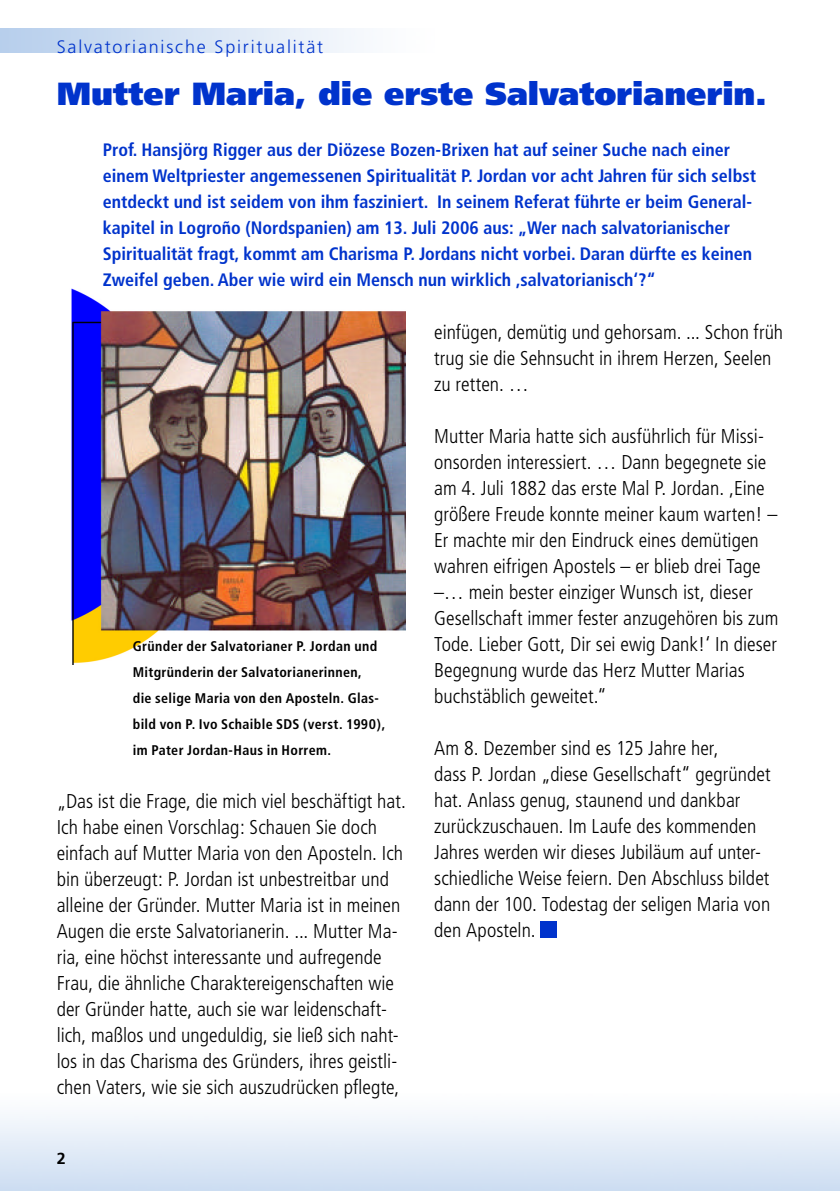
<style>
.page{position:relative;width:840px;height:1191px;background:#fff}
.page>*{position:absolute;margin:0;border:0;box-sizing:border-box;transform-origin:0 0}
.t1{font:900 32px "Frutiger";color:#03c}
.t2{font:300 condensed 20px/26px "Frutiger";color:#000}
.t3{font:700 condensed 18px/26px "Frutiger";color:#03c}
.t4{font:300 18px "Frutiger";letter-spacing:.1em;color:#03c}
.t5{font:700 16px "Frutiger";color:#000}
.t6{font:700 condensed 14px/26px "Frutiger";letter-spacing:.025em;color:#000}
</style>
<div class="page">
<img style="left:71px;top:288px;width:334px;height:376px">
<div style="left:540px;top:921px;width:16px;height:16px;background:#03c"></div>
<p class="t4" style="left:57px;top:36px;width:268px">Salvatorianische Spiritualität</p>
<p class="t1" style="left:57px;top:75px;width:711px">Mutter Maria, die erste Salvatorianerin.</p>
<p class="t3" style="left:103px;top:137px;width:654px">Prof. Hansjörg Rigger aus der Diözese Bozen-Brixen hat auf seiner Suche nach einer einem Weltpriester angemessenen Spiritualität P. Jordan vor acht Jahren für sich selbst entdeckt und ist seidem von ihm fasziniert. In seinem Referat führte er beim General&shy;kapitel in Logroño (Nordspanien) am 13. Juli 2006 aus: „Wer nach salvatorianischer Spiritualität fragt, kommt am Charisma P. Jordans nicht vorbei. Daran dürfte es keinen Zweifel geben. Aber wie wird ein Mensch nun wirklich ‚salvatorianisch‘?“</p>
<p class="t6" style="left:133px;top:633px;width:254px">Gründer der Salvatorianer P. Jordan und Mitgründerin der Salvatorianerinnen,<br>die selige Maria von den Aposteln. Glas&shy;bild von P. Ivo Schaible SDS (verst. 1990), im Pater Jordan-Haus in Horrem.</p>
<p class="t2" style="left:57px;top:787px;width:350px">„Das ist die Frage, die mich viel beschäftigt hat.<br>Ich habe einen Vorschlag: Schauen Sie doch einfach auf Mutter Maria von den Aposteln. Ich bin überzeugt: P. Jordan ist unbestreitbar und alleine der Gründer. Mutter Maria ist in meinen Augen die erste Salvatorianerin. ... Mutter Ma&shy;ria, eine höchst interessante und aufregende Frau, die ähnliche Charaktereigenschaften wie der Gründer hatte, auch sie war leidenschaft&shy;lich, maßlos und ungeduldig, sie ließ sich naht&shy;los in das Charisma des Gründers, ihres geistli&shy;chen Vaters, wie sie sich auszudrücken pflegte,</p>
<p class="t5" style="left:57px;top:1148px;width:10px">2</p>
<p class="t2" style="left:434px;top:319px;width:350px">einfügen, demütig und gehorsam. ... Schon früh trug sie die Sehnsucht in ihrem Herzen, Seelen zu retten. …</p>
<p class="t2" style="left:434px;top:423px;width:345px">Mutter Maria hatte sich ausführlich für Missi&shy;onsorden interessiert. … Dann begegnete sie am 4. Juli 1882 das erste Mal P. Jordan. ‚Eine größere Freude konnte meiner kaum warten! – Er machte mir den Eindruck eines demütigen wahren eifrigen Apostels – er blieb drei Tage –… mein bester einziger Wunsch ist, dieser Gesellschaft immer fester anzugehören bis zum Tode. Lieber Gott, Dir sei ewig Dank!‘ In dieser Begegnung wurde das Herz Mutter Marias buchstäblich geweitet.“</p>
<p class="t2" style="left:434px;top:735px;width:338px">Am 8. Dezember sind es 125 Jahre her,<br>dass P. Jordan „diese Gesellschaft“ gegründet hat. Anlass genug, staunend und dankbar zurückzuschauen. Im Laufe des kommenden Jahres werden wir dieses Jubiläum auf unter&shy;schiedliche Weise feiern. Den Abschluss bildet dann der 100. Todestag der seligen Maria von den Aposteln.</p>
</div>
